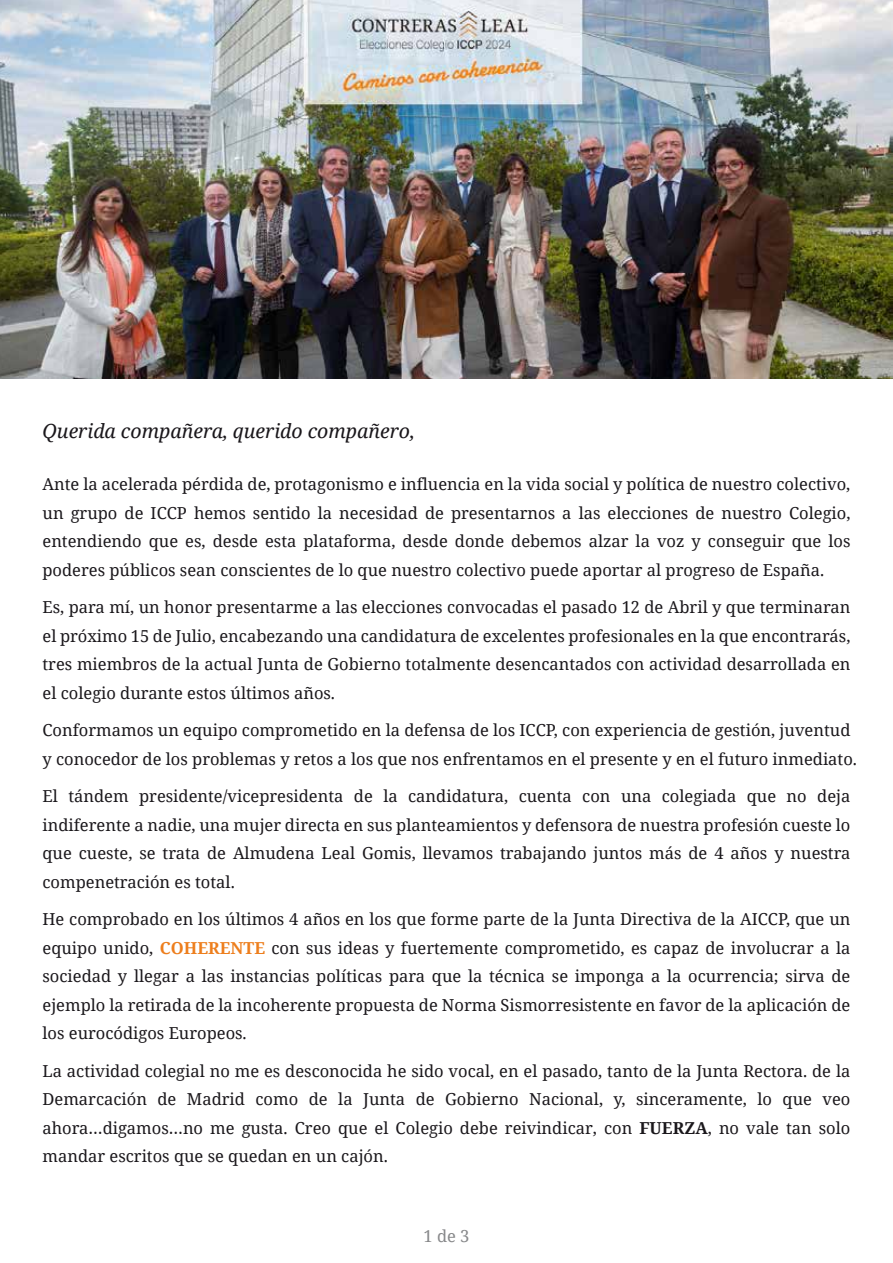
<style>
.page{position:relative;width:893px;height:1263px;background:#fff}
.page>*{position:absolute;margin:0;border:0;box-sizing:border-box;transform-origin:0 0}
.t1{font:italic 19.5px "Noto Serif";color:#1a171b}
.t2{font:16.5px/28.5px "Noto Serif";color:#1a171b;text-align:justify}
.t3{font:16.5px "Noto Serif";color:#87888a}
.s1{font-weight:700;color:#ed7e1d}
.s2{font-weight:700}
</style>
<div class="page">
<img style="left:0;top:0;width:893px;height:378px">
<p class="t1" style="left:43px;top:417px;width:374px">Querida compañera, querido compañero,</p>
<p class="t2" style="left:43px;top:469px;width:809px">Ante la acelerada pérdida de, protagonismo e influencia en la vida social y política de nuestro colectivo, un grupo de ICCP hemos sentido la necesidad de presentarnos a las elecciones de nuestro Colegio, entendiendo que es, desde esta plataforma, desde donde debemos alzar la voz y conseguir que los poderes públicos sean conscientes de lo que nuestro colectivo puede aportar al progreso de España.</p>
<p class="t2" style="left:43px;top:592px;width:809px">Es, para mí, un honor presentarme a las elecciones convocadas el pasado 12 de Abril y que terminaran el próximo 15 de Julio, encabezando una candidatura de excelentes profesionales en la que encontrarás, tres miembros de la actual Junta de Gobierno totalmente desencantados con actividad desarrollada en el colegio durante estos últimos años.</p>
<p class="t2" style="left:43px;top:715px;width:816px">Conformamos un equipo comprometido en la defensa de los ICCP, con experiencia de gestión, juventud y conocedor de los problemas y retos a los que nos enfrentamos en el presente y en el futuro inmediato.</p>
<p class="t2" style="left:43px;top:781px;width:809px">El tándem presidente/vicepresidenta de la candidatura, cuenta con una colegiada que no deja indiferente a nadie, una mujer directa en sus planteamientos y defensora de nuestra profesión cueste lo que cueste, se trata de Almudena Leal Gomis, llevamos trabajando juntos más de 4 años y nuestra compenetración es total.</p>
<p class="t2" style="left:43px;top:904px;width:809px">He comprobado en los últimos 4 años en los que forme parte de la Junta Directiva de la AICCP, que un equipo unido, <span class="s1">COHERENTE</span> con sus ideas y fuertemente comprometido, es capaz de involucrar a la sociedad y llegar a las instancias políticas para que la técnica se imponga a la ocurrencia; sirva de ejemplo la retirada de la incoherente propuesta de Norma Sismorresistente en favor de la aplicación de los eurocódigos Europeos.</p>
<p class="t2" style="left:43px;top:1056px;width:809px">La actividad colegial no me es desconocida he sido vocal, en el pasado, tanto de la Junta Rectora. de la Demarcación de Madrid como de la Junta de Gobierno Nacional, y, sinceramente, lo que veo ahora…digamos…no me gusta. Creo que el Colegio debe reivindicar, con <span class="s2">FUERZA</span>, no vale tan solo mandar escritos que se quedan en un cajón.</p>
<p class="t3" style="left:423px;top:1224px;width:47px">1 de 3</p>
</div>
